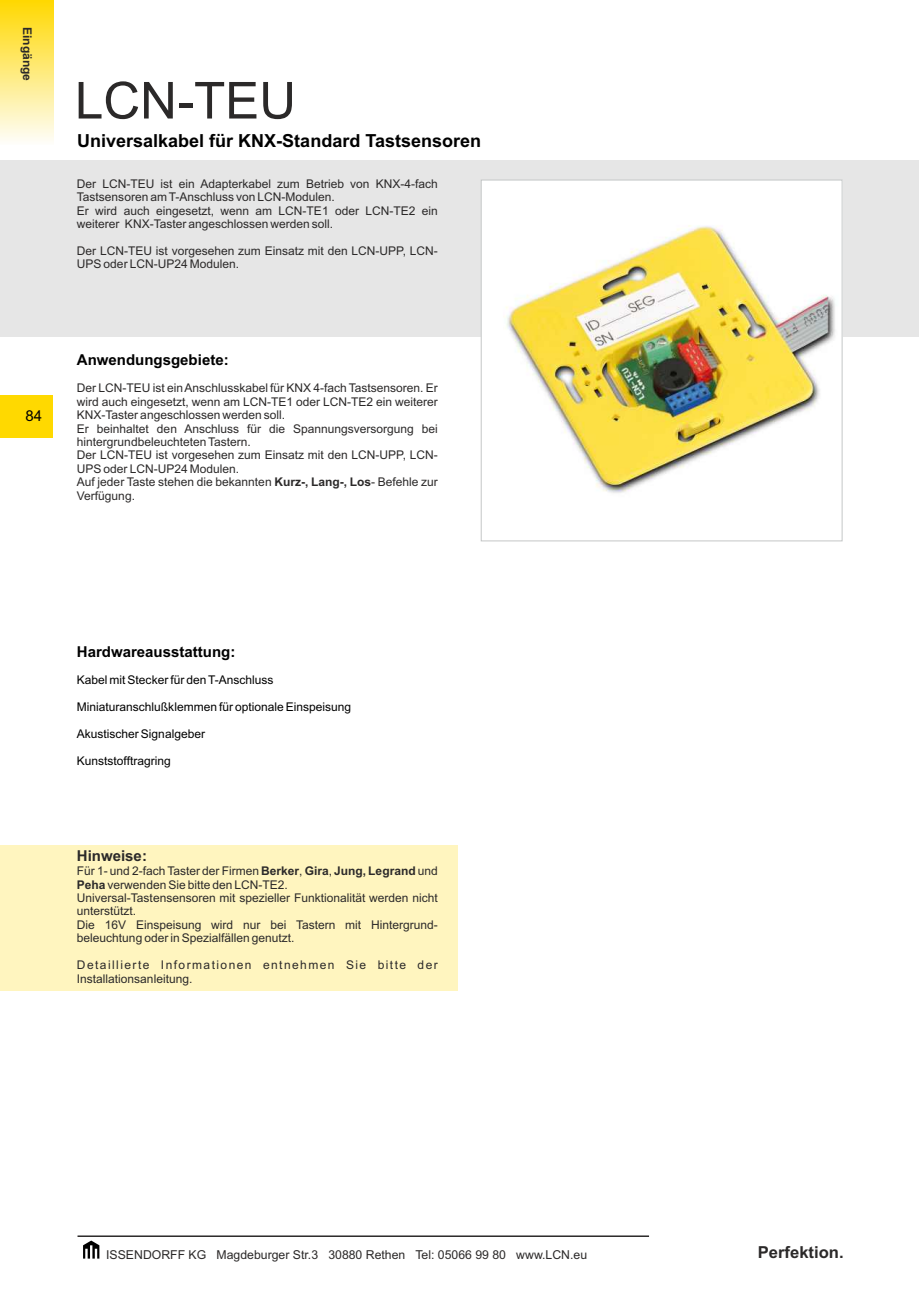
<style>
.page{position:relative;width:919px;height:1289px;background:#fff}
.page>*{position:absolute;margin:0;border:0;box-sizing:border-box;transform-origin:0 0}
.t1{font:51px "Arial";color:#2b2929}
.t2{font:700 18px "Arial";color:#000}
.t3{font:700 16.5px "Arial";color:#2b2929}
.t4{font:700 15px "Arial";color:#000}
.t5{font:700 15px "Arial";color:#2b2929}
.t6{font:15px "Arial";color:#000}
.t7{font:12.3px "Arial";color:#2b2929}
.t8{font:12px/13.4px "Arial";color:#2b2929}
.t9{font:12px "Arial";color:#000}
.t10{font:12px/13.4px "Arial";letter-spacing:.12em;color:#2b2929}
.t11{font:700 12px "Arial";color:#2b2929}
.s1{font-weight:700}
</style>
<div class="page">
<div style="left:0;top:845px;width:457px;height:145px;background:#fff5bf"></div>
<div style="left:0;top:394px;width:52px;height:43px;background:#ffd900"></div>
<svg style="left:83px;top:1240px;width:16px;height:18px"></svg>
<hr style="left:77px;top:1235px;width:572px;height:1px;background:#2b2929">
<div style="left:0;top:160px;width:918px;height:177px;background:#e6e6e6"></div>
<div style="left:0;top:0;width:53px;height:145px;background:linear-gradient(to bottom,#ffd800,#fefdfb)"></div>
<img style="left:483px;top:182px;width:357px;height:311px">
<div style="left:481px;top:180px;width:361px;height:361px;border:1px solid #c4c7c7"></div>
<p class="t11" style="left:32px;top:27px;width:56px;rotate:90deg">Eingänge</p>
<p class="t6" style="left:25px;top:409px;width:18px">84</p>
<h1 class="t1" style="left:75px;top:81px;width:222px">LCN-TEU</h1>
<h2 class="t2" style="left:77px;top:134px;width:405px">Universalkabel für KNX-Standard Tastsensoren</h2>
<p class="t8" style="left:77px;top:178px;width:362px">Der LCN-TEU ist ein Adapterkabel zum Betrieb von KNX-4-fach Tastsensoren am T-Anschluss von LCN-Modulen.<br>Er wird auch eingesetzt, wenn am LCN-TE1 oder LCN-TE2 ein weiterer KNX-Taster angeschlossen werden soll.</p>
<p class="t8" style="left:77px;top:245px;width:362px">Der LCN-TEU ist vorgesehen zum Einsatz mit den LCN-UPP, LCN-<br>UPS oder LCN-UP24 Modulen.</p>
<p class="t4" style="left:77px;top:354px;width:153px">Anwendungsgebiete:</p>
<p class="t8" style="left:77px;top:382px;width:362px">Der LCN-TEU ist ein Anschlusskabel für KNX 4-fach Tastsensoren. Er wird auch eingesetzt, wenn am LCN-TE1 oder LCN-TE2 ein weiterer KNX-Taster angeschlossen werden soll.<br>Er beinhaltet den Anschluss für die Spannungsversorgung bei hintergrundbeleuchteten Tastern.<br>Der LCN-TEU ist vorgesehen zum Einsatz mit den LCN-UPP, LCN-UPS oder LCN-UP24 Modulen.<br>Auf jeder Taste stehen die bekannten <span class="s1">Kurz-, Lang-, Los</span>- Befehle zur Verfügung.</p>
<p class="t4" style="left:77px;top:645px;width:160px">Hardwareausstattung:</p>
<p class="t9" style="left:77px;top:675px;width:198px">Kabel mit Stecker für den T-Anschluss</p>
<p class="t9" style="left:77px;top:702px;width:276px">Miniaturanschlußklemmen für optionale Einspeisung</p>
<p class="t9" style="left:77px;top:729px;width:130px">Akustischer Signalgeber</p>
<p class="t9" style="left:77px;top:755px;width:95px">Kunststofftragring</p>
<p class="t5" style="left:77px;top:850px;width:72px">Hinweise:</p>
<p class="t8" style="left:77px;top:865px;width:362px">Für 1- und 2-fach Taster der Firmen <span class="s1">Berker</span>, <span class="s1">Gira</span>, <span class="s1">Jung, Legrand</span> und <span class="s1">Peha</span> verwenden Sie bitte den LCN-TE2.<br>Universal-Tastensensoren mit spezieller Funktionalität werden nicht unterstützt.<br>Die 16V Einspeisung wird nur bei Tastern mit Hintergrund&shy;beleuchtung oder in Spezialfällen genutzt.</p>
<p class="t10" style="left:77px;top:959px;width:362px">Detaillierte Informationen entnehmen Sie bitte der<br>Installationsanleitung.</p>
<p class="t7" style="left:106px;top:1249px;width:482px">ISSENDORFF KG Magdeburger Str.3 30880 Rethen Tel: 05066 99 80 www.LCN.eu</p>
<h3 class="t3" style="left:757px;top:1246px;width:87px">Perfektion.</h3>
</div>
